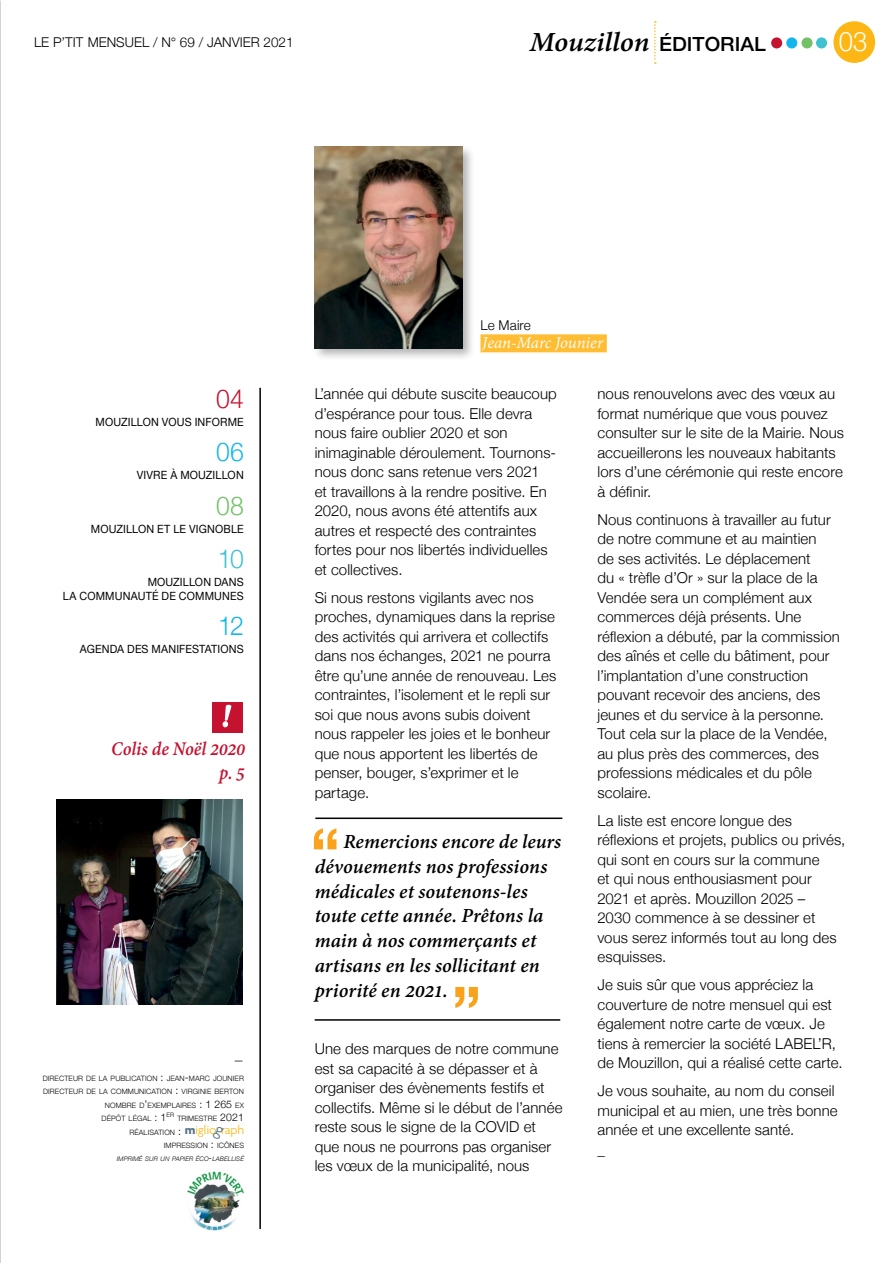
<style>
.page{position:relative;width:893px;height:1263px;background:#fff}
.page>*{position:absolute;margin:0;border:0;box-sizing:border-box;transform-origin:0 0}
.t1{font:italic 700 30px "Adobe Devanagari";letter-spacing:-.005em;color:#000;scale:1.05 1}
.t2{font:300 27px "Helvetica Neue";color:#fff;scale:.95 1}
.t3{font:300 26.1px "Helvetica Neue";color:#13b6ea;scale:.95 1}
.t4{font:300 26.1px "Helvetica Neue";color:#c41230;scale:.95 1}
.t5{font:300 26.1px "Helvetica Neue";color:#73c167;scale:.95 1}
.t6{font:300 26.1px "Helvetica Neue";color:#3ec2cf;scale:.95 1}
.t7{font:italic 700 21.75px/24.8px "Adobe Devanagari";color:#000}
.t8{font:italic 700 21px/24px "Adobe Devanagari";letter-spacing:-.005em;color:#c41230;text-align:right;scale:.94 1}
.t9{font:italic 18px "Adobe Devanagari";letter-spacing:-.005em;color:#fff}
.t10{font:300 15px/19.5px "Helvetica Neue";letter-spacing:.005em;color:#000}
.t11{font:300 13.5px "Helvetica Neue";color:#000}
.t12{font:300 12.9px "Agenda";letter-spacing:-.03em;color:#fdb714;scale:1.04 1}
.t13{font:11.4px "Helvetica Neue";letter-spacing:.005em;color:#000;scale:.95 1}
.t14{font:300 10.5px "Helvetica Neue";color:#000}
.t15{font:300 7.35px "Helvetica Neue";letter-spacing:.015em;color:#000}
.t16{font:italic 300 6.3px "Helvetica Neue";letter-spacing:.015em;color:#000}
.s1{font-family:"Helvetica Neue";font-weight:500;font-style:normal;font-size:19.5px}
.s2{font-size:10.5px}
.s3{font-size:9px}
.s4{font-weight:700;color:#58778a}
</style>
<div class="page">
<hr style="left:259px;top:388px;width:2px;height:841px;background:#000">
<img style="left:184px;top:1169px;width:64px;height:64px;border-radius:32px">
<svg style="left:654px;top:21px;width:2px;height:43px"></svg>
<div style="left:786px;top:37px;width:11px;height:11px;background:#13b6ea;border-radius:50%"></div>
<div style="left:771px;top:37px;width:11px;height:11px;background:#c41230;border-radius:50%"></div>
<div style="left:801px;top:37px;width:12px;height:11px;background:#73c167;border-radius:50%"></div>
<div style="left:816px;top:37px;width:11px;height:11px;background:#3ec2cf;border-radius:50%"></div>
<div style="left:833px;top:21px;width:42px;height:42px;background:#fdb714;border-radius:50%"></div>
<div style="left:212px;top:702px;width:31px;height:30px;background:#c41230"></div>
<svg style="left:222px;top:705px;width:10px;height:23px"></svg>
<hr style="left:315px;top:817px;width:247px;height:2px;background:#000">
<svg style="left:314px;top:828px;width:22px;height:21px"></svg>
<hr style="left:315px;top:1019px;width:245px;height:2px;background:#000">
<svg style="left:455px;top:987px;width:23px;height:21px"></svg>
<div style="left:480px;top:334px;width:127px;height:18px;background:#febd33"></div>
<div style="left:312px;top:144px;width:164px;height:218px;background:#000;opacity:.3"></div>
<img style="left:315px;top:147px;width:147px;height:201px">
<img style="left:57px;top:799px;width:186px;height:205px">
<p class="t11" style="left:34px;top:31px;width:261px">le p’tit Mensuel / N° 69 / JANVIER 2021</p>
<h1 class="t1" style="left:529px;top:25px;width:220px">Mouzillon <span class="s1">ÉDITORIAL</span></h1>
<h2 class="t2" style="left:839px;top:20px;width:31px">03</h2>
<h3 class="t4" style="left:216px;top:378px;width:30px">04</h3>
<p class="t13" style="left:95px;top:413px;width:10px">MOU</p>
<p class="t13" style="left:121px;top:413px;width:15px">ZILLON</p>
<p class="t13" style="left:162px;top:413px;width:9px">VOUS</p>
<p class="t13" style="left:195px;top:413px;width:9px">INFORME</p>
<h3 class="t3" style="left:216px;top:431px;width:31px">06</h3>
<p class="t13" style="left:137px;top:467px;width:8px">VIVRE</p>
<p class="t13" style="left:170px;top:467px;width:20px">À MOU</p>
<p class="t13" style="left:206px;top:467px;width:15px">ZILLON</p>
<h3 class="t5" style="left:216px;top:484px;width:30px">08</h3>
<p class="t13" style="left:91px;top:520px;width:10px">MOU</p>
<p class="t13" style="left:116px;top:520px;width:15px">ZILLON</p>
<p class="t13" style="left:157px;top:520px;width:42px">ETLEVIGNO</p>
<p class="t13" style="left:224px;top:520px;width:15px">BLE</p>
<h3 class="t6" style="left:218px;top:538px;width:29px">10</h3>
<p class="t13" style="left:148px;top:574px;width:10px">MOU</p>
<p class="t13" style="left:173px;top:574px;width:15px">ZILLON</p>
<p class="t13" style="left:214px;top:574px;width:9px">DANS</p>
<p class="t13" style="left:63px;top:587px;width:27px">LA COMMUNAUT</p>
<p class="t13" style="left:152px;top:587px;width:38px">É DE COMMUNES</p>
<h3 class="t3" style="left:218px;top:605px;width:28px">12</h3>
<p class="t13" style="left:80px;top:641px;width:9px">AGENDA</p>
<p class="t13" style="left:127px;top:641px;width:9px">DES</p>
<p class="t13" style="left:152px;top:641px;width:8px">MANIFESTATIONS</p>
<h3 class="t8" style="left:111px;top:739px;width:144px">Colis de Noël 2020 p. 5</h3>
<p class="t14" style="left:233px;top:1051px;width:12px">—</p>
<p class="t15" style="left:43px;top:1072px;width:203px">DIRECTEUR DE LA PUBLICATION <span class="s2">:</span> JEAN<span class="s2">-</span>MARC JOUNIER</p>
<p class="t15" style="left:43px;top:1086px;width:202px">DIRECTEUR DE LA COMMUNICATION <span class="s2">:</span> VIRGINIE BERTON</p>
<p class="t15" style="left:105px;top:1099px;width:141px">NOMBRE D<span class="s2">’</span>EXEMPLAIRES <span class="s2">: 1 265</span> EX</p>
<p class="t15" style="left:102px;top:1112px;width:144px">DÉPÔT LÉGAL <span class="s2">: 1</span><sup>eR</sup> TRIMESTRE <span class="s2">2021</span></p>
<p class="t15" style="left:129px;top:1126px;width:53px">RÉALISATION <span class="s2">:</span></p>
<p class="t15" style="left:164px;top:1140px;width:82px">IMPRESSION <span class="s2">:</span> ICÔNES</p>
<p class="t16" style="left:117px;top:1154px;width:129px">IMPRIMÉ SUR UN PAPIER ÉCO<span class="s3">-</span>LABELLISÉ</p>
<p class="t12" style="left:185px;top:1123px;width:58px"><span class="s4">m</span>iglio raph</p>
<p class="t11" style="left:480px;top:314px;width:52px">Le Maire</p>
<p class="t9" style="left:482px;top:332px;width:122px">Jean-Marc Jounier</p>
<p class="t10" style="left:315px;top:383px;width:244px">L’année qui débute suscite beaucoup d’espérance pour tous. Elle devra nous faire oublier 2020 et son inimaginable déroulement. Tournons&shy;nous donc sans retenue vers 2021<br>et travaillons à la rendre positive. En 2020, nous avons été attentifs aux autres et respecté des contraintes fortes pour nos libertés individuelles et collectives.</p>
<p class="t10" style="left:315px;top:587px;width:243px">Si nous restons vigilants avec nos proches, dynamiques dans la reprise des activités qui arrivera et collectifs dans nos échanges, 2021 ne pourra être qu’une année de renouveau. Les contraintes, l’isolement et le repli sur soi que nous avons subis doivent nous rappeler les joies et le bonheur que nous apportent les libertés de penser, bouger, s’exprimer et le partage.</p>
<h3 class="t7" style="left:315px;top:832px;width:248px;text-indent:29px">Remercions encore de leurs dévouements nos professions médicales et soutenons-les toute cette année. Prêtons la main à nos commerçants et artisans en les sollicitant en priorité en 2021.</h3>
<p class="t10" style="left:315px;top:1038px;width:249px">Une des marques de notre commune est sa capacité à se dépasser et à organiser des évènements festifs et collectifs. Même si le début de l’année reste sous le signe de la COVID et que nous ne pourrons pas organiser les vœux de la municipalité, nous</p>
<p class="t10" style="left:597px;top:383px;width:248px">nous renouvelons avec des vœux au format numérique que vous pouvez consulter sur le site de la Mairie. Nous accueillerons les nouveaux habitants lors d’une cérémonie qui reste encore à définir.</p>
<p class="t10" style="left:597px;top:509px;width:244px">Nous continuons à travailler au futur de notre commune et au maintien<br>de ses activités. Le déplacement<br>du « trèfle d’Or » sur la place de la<br>Vendée sera un complément aux commerces déjà présents. Une réflexion a débuté, par la commission des aînés et celle du bâtiment, pour l’implantation d’une construction pouvant recevoir des anciens, des jeunes et du service à la personne.<br>Tout cela sur la place de la Vendée, au plus près des commerces, des professions médicales et du pôle scolaire.</p>
<p class="t10" style="left:597px;top:810px;width:249px">La liste est encore longue des réflexions et projets, publics ou privés, qui sont en cours sur la commune<br>et qui nous enthousiasment pour<br>2021 et après. Mouzillon 2025 –<br>2030 commence à se dessiner et vous serez informés tout au long des esquisses.</p>
<p class="t10" style="left:597px;top:974px;width:247px">Je suis sûr que vous appréciez la couverture de notre mensuel qui est également notre carte de vœux. Je tiens à remercier la société LABEL’R, de Mouzillon, qui a réalisé cette carte.</p>
<p class="t10" style="left:597px;top:1080px;width:242px">Je vous souhaite, au nom du conseil municipal et au mien, une très bonne année et une excellente santé.<br>_</p>
</div>
